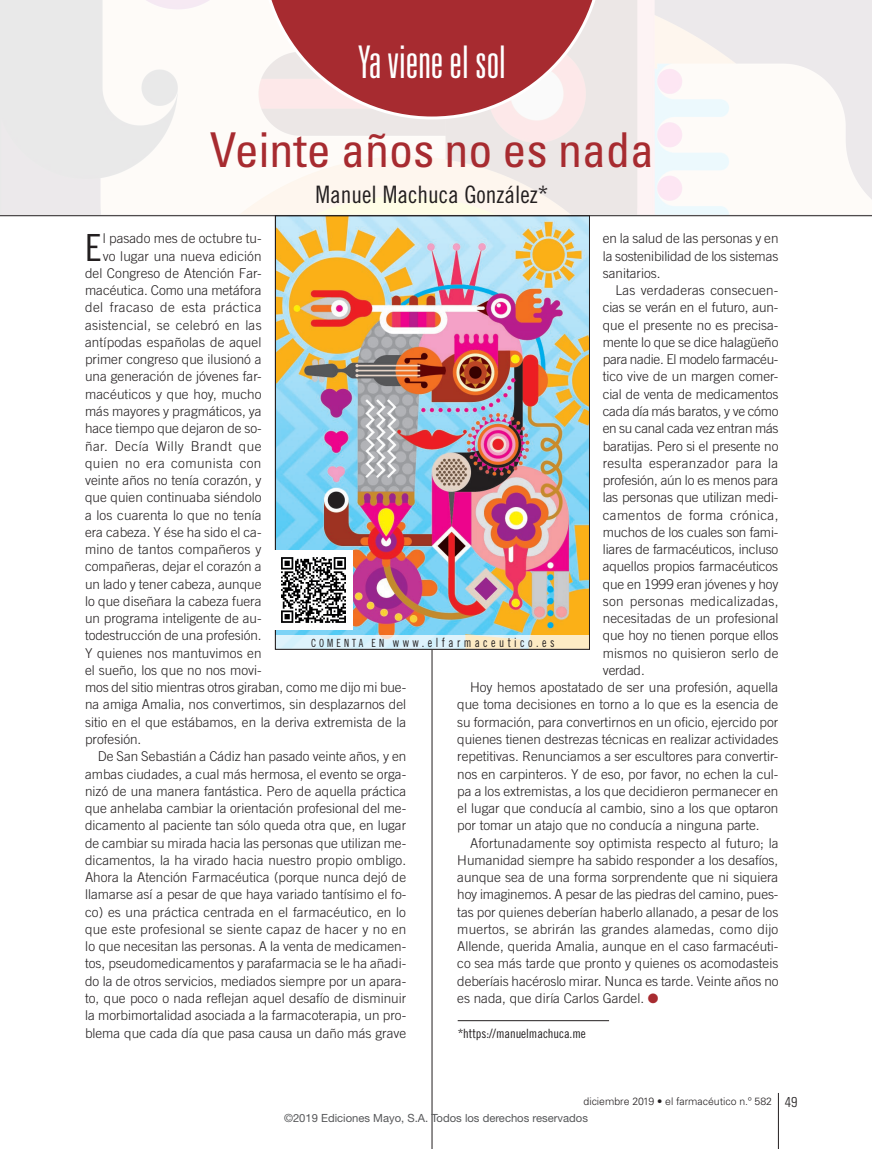
<style>
.page{position:relative;width:872px;height:1149px;background:#fff}
.page>*{position:absolute;margin:0;border:0;box-sizing:border-box;transform-origin:0 0}
.t1{font:condensed 48px "Univers LT Std";color:#a72b30}
.t2{font:300 ultra-condensed 45px "Univers LT Std";color:#fff}
.TEXT_GENERAL_capitul{font:37.35px "Trade Gothic LT Std Cn 18";color:#231f20}
.t3{font:24px "Trade Gothic LT Std Cn 18";color:#231f20}
.TEXT_GENERAL{font:300 13.5px/17.2px "Trade Gothic LT Std";color:#231f20;text-align:justify}
.TEXT_GENERAL_capitul-2{font:300 13.5px "Trade Gothic LT Std";color:#231f20}
.TEXT_GENERAL_capitul-3{font:300 13.5px "Trade Gothic LT Std";letter-spacing:.02em;color:#231f20}
.TEXT_GENERAL_capitul-4{font:300 13.5px "Trade Gothic LT Std";letter-spacing:.03em;color:#231f20}
.TEXT_GENERAL_capitul-5{font:300 13.5px "Trade Gothic LT Std";letter-spacing:.035em;color:#231f20}
.TEXT_GENERAL_capitul-6{font:300 13.5px "Trade Gothic LT Std";letter-spacing:.025em;color:#231f20}
.NOTA_AL_PEU{font:12.75px "Trade Gothic LT Std Cn 18";letter-spacing:.3em;color:#231f20;scale:.9 1}
.NOTA_AL_PEU-2{font:12.75px "Trade Gothic LT Std Cn 18";letter-spacing:-.005em;color:#231f20}
.t4{font:11.25px "Helvetica Neue LT Std";color:#57585a}
.t5{font:300 10.5px "Univers LT Std";color:#231f20}
.s1{color:#a72b30}
.s2{font-size:11.25px}
.s3{font-stretch:condensed;font-size:14.25px}
</style>
<div class="page">
<svg style="left:1px;top:0;width:871px;height:215px"></svg>
<svg style="left:0;top:0;width:1px;height:215px"></svg>
<hr style="left:432px;top:648px;width:1px;height:500px;background:#231f20">
<svg style="left:260px;top:0;width:343px;height:119px;background:#c16b6e"></svg>
<hr style="left:778px;top:1092px;width:1px;height:56px;background:#231f20">
<hr style="left:0;top:215px;width:872px;height:1px;background:#231f20">
<img style="left:277px;top:217px;width:310px;height:417px">
<svg style="left:277px;top:634px;width:313px;height:15px;background:#dfebe4"></svg>
<div style="left:275px;top:215px;width:314px;height:434px;border:1px solid #231f20"></div>
<img style="left:275px;top:550px;width:78px;height:79px">
<hr style="left:458px;top:1020px;width:151px;height:1px;background:#231f20">
<h2 class="t2" style="left:358px;top:38px;width:149px">Ya viene el sol</h2>
<h1 class="t1" style="left:210px;top:119px;width:446px">Veinte años no es nada</h1>
<h3 class="t3" style="left:315px;top:181px;width:234px">Manuel Machuca González*</h3>
<p class="TEXT_GENERAL_capitul" style="left:85px;top:225px;width:18px">E</p>
<p class="TEXT_GENERAL_capitul-2" style="left:103px;top:230px;width:160px">l pasado mes de octubre tu-</p>
<p class="TEXT_GENERAL" style="left:603px;top:230px;width:177px">en la salud de las personas y en la sostenibilidad de los sistemas sanitarios.</p>
<p class="TEXT_GENERAL" style="left:603px;top:281px;width:177px;text-indent:13px">Las verdaderas consecuen&shy;cias se verán en el futuro, aun&shy;que el presente no es precisa&shy;mente lo que se dice halagüeño para nadie. El modelo farmacéu&shy;tico vive de un margen comer&shy;cial de venta de medicamentos cada día más baratos, y ve cómo en su canal cada vez entran más baratijas. Pero si el presente no resulta esperanzador para la profesión, aún lo es menos para las personas que utilizan medi&shy;camentos de forma crónica, muchos de los cuales son fami&shy;liares de farmacéuticos, incluso aquellos propios farmacéuticos que en 1999 eran jóvenes y hoy son personas medicalizadas, necesitadas de un profesional que hoy no tienen porque ellos mismos no quisieron serlo de verdad.</p>
<p class="TEXT_GENERAL" style="left:457px;top:678px;width:323px;text-indent:13px">Hoy hemos apostatado de ser una profesión, aquella que toma decisiones en torno a lo que es la esencia de su formación, para convertirnos en un oficio, ejercido por quienes tienen destrezas técnicas en realizar actividades repetitivas. Renunciamos a ser escultores para convertir&shy;nos en carpinteros. Y de eso, por favor, no echen la cul&shy;pa a los extremistas, a los que decidieron permanecer en el lugar que conducía al cambio, sino a los que optaron por tomar un atajo que no conducía a ninguna parte.</p>
<p class="TEXT_GENERAL" style="left:457px;top:833px;width:323px;text-indent:13px">Afortunadamente soy optimista respecto al futuro; la Humanidad siempre ha sabido responder a los desafíos, aunque sea de una forma sorprendente que ni siquiera hoy imaginemos. A pesar de las piedras del camino, pues&shy;tas por quienes deberían haberlo allanado, a pesar de los muertos, se abrirán las grandes alamedas, como dijo Allende, querida Amalia, aunque en el caso farmacéuti&shy;co sea más tarde que pronto y quienes os acomodasteis deberíais hacéroslo mirar. Nunca es tarde. Veinte años no es nada, que diría Carlos Gardel. <span class="s1">●</span></p>
<p class="TEXT_GENERAL_capitul-2" style="left:103px;top:248px;width:160px">vo lugar una nueva edición</p>
<p class="TEXT_GENERAL_capitul-2" style="left:85px;top:265px;width:178px">del Congreso de Atención Far-</p>
<p class="TEXT_GENERAL_capitul-2" style="left:85px;top:282px;width:178px">macéutica. Como una metáfora</p>
<p class="TEXT_GENERAL_capitul-4" style="left:85px;top:299px;width:178px">del fracaso de esta práctica</p>
<p class="TEXT_GENERAL_capitul-3" style="left:85px;top:317px;width:178px">asistencial, se celebró en las</p>
<p class="TEXT_GENERAL_capitul-2" style="left:85px;top:334px;width:178px">antípodas españolas de aquel</p>
<p class="TEXT_GENERAL_capitul-2" style="left:85px;top:351px;width:178px">primer congreso que ilusionó a</p>
<p class="TEXT_GENERAL_capitul-2" style="left:85px;top:368px;width:178px">una generación de jóvenes far-</p>
<p class="TEXT_GENERAL_capitul-2" style="left:85px;top:386px;width:178px">macéuticos y que hoy, mucho</p>
<p class="TEXT_GENERAL_capitul-2" style="left:85px;top:403px;width:178px">más mayores y pragmáticos, ya</p>
<p class="TEXT_GENERAL_capitul-2" style="left:85px;top:420px;width:178px">hace tiempo que dejaron de so-</p>
<p class="TEXT_GENERAL_capitul-5" style="left:85px;top:437px;width:178px">ñar. Decía Willy Brandt que</p>
<p class="TEXT_GENERAL_capitul-6" style="left:85px;top:455px;width:178px">quien no era comunista con</p>
<p class="TEXT_GENERAL_capitul-2" style="left:85px;top:472px;width:178px">veinte años no tenía corazón, y</p>
<p class="TEXT_GENERAL_capitul-2" style="left:85px;top:489px;width:178px">que quien continuaba siéndolo</p>
<p class="TEXT_GENERAL_capitul-2" style="left:85px;top:506px;width:178px">a los cuarenta lo que no tenía</p>
<p class="TEXT_GENERAL_capitul-2" style="left:85px;top:524px;width:178px">era cabeza. Y ése ha sido el ca-</p>
<p class="TEXT_GENERAL_capitul-2" style="left:85px;top:541px;width:178px">mino de tantos compañeros y</p>
<p class="TEXT_GENERAL_capitul-2" style="left:85px;top:558px;width:178px">compañeras, dejar el corazón a</p>
<p class="TEXT_GENERAL_capitul-2" style="left:85px;top:575px;width:178px">un lado y tener cabeza, aunque</p>
<p class="TEXT_GENERAL_capitul-2" style="left:85px;top:593px;width:178px">lo que diseñara la cabeza fuera</p>
<p class="TEXT_GENERAL_capitul-2" style="left:85px;top:610px;width:178px">un programa inteligente de au-</p>
<p class="TEXT_GENERAL_capitul-2" style="left:85px;top:627px;width:178px">todestrucción de una profesión.</p>
<p class="TEXT_GENERAL_capitul-2" style="left:85px;top:644px;width:178px">Y quienes nos mantuvimos en</p>
<p class="TEXT_GENERAL_capitul-2" style="left:85px;top:662px;width:178px">el sueño, los que no nos movi-</p>
<p class="TEXT_GENERAL_capitul-2" style="left:85px;top:679px;width:323px">mos del sitio mientras otros giraban, como me dijo mi bue-</p>
<p class="TEXT_GENERAL_capitul-2" style="left:85px;top:696px;width:323px">na amiga Amalia, nos convertimos, sin desplazarnos del</p>
<p class="TEXT_GENERAL_capitul-2" style="left:85px;top:713px;width:323px">sitio en el que estábamos, en la deriva extremista de la</p>
<p class="TEXT_GENERAL_capitul-2" style="left:85px;top:731px;width:58px">profesión.</p>
<p class="TEXT_GENERAL" style="left:85px;top:747px;width:323px;text-indent:13px">De San Sebastián a Cádiz han pasado veinte años, y en ambas ciudades, a cual más hermosa, el evento se orga&shy;nizó de una manera fantástica. Pero de aquella práctica que anhelaba cambiar la orientación profesional del me&shy;dicamento al paciente tan sólo queda otra que, en lugar de cambiar su mirada hacia las personas que utilizan me&shy;dicamentos, la ha virado hacia nuestro propio ombligo.<br>Ahora la Atención Farmacéutica (porque nunca dejó de llamarse así a pesar de que haya variado tantísimo el fo&shy;co) es una práctica centrada en el farmacéutico, en lo que este profesional se siente capaz de hacer y no en lo que necesitan las personas. A la venta de medicamen&shy;tos, pseudomedicamentos y parafarmacia se le ha añadi&shy;do la de otros servicios, mediados siempre por un apara&shy;to, que poco o nada reflejan aquel desafío de disminuir la morbimortalidad asociada a la farmacoterapia, un pro&shy;blema que cada día que pasa causa un daño más grave</p>
<p class="NOTA_AL_PEU" style="left:311px;top:634px;width:272px"><span class="s2">COMENTA EN</span> www.elfarmaceutico.es</p>
<p class="NOTA_AL_PEU-2" style="left:458px;top:1025px;width:130px">*https://manuelmachuca.me</p>
<p class="t5" style="left:583px;top:1094px;width:215px">diciembre 2019 • el farmacéutico n.º 582 <span class="s3">49</span></p>
<p class="t4" style="left:284px;top:1111px;width:305px">©2019 Ediciones Mayo, S.A. Todos los derechos reservados</p>
</div>
